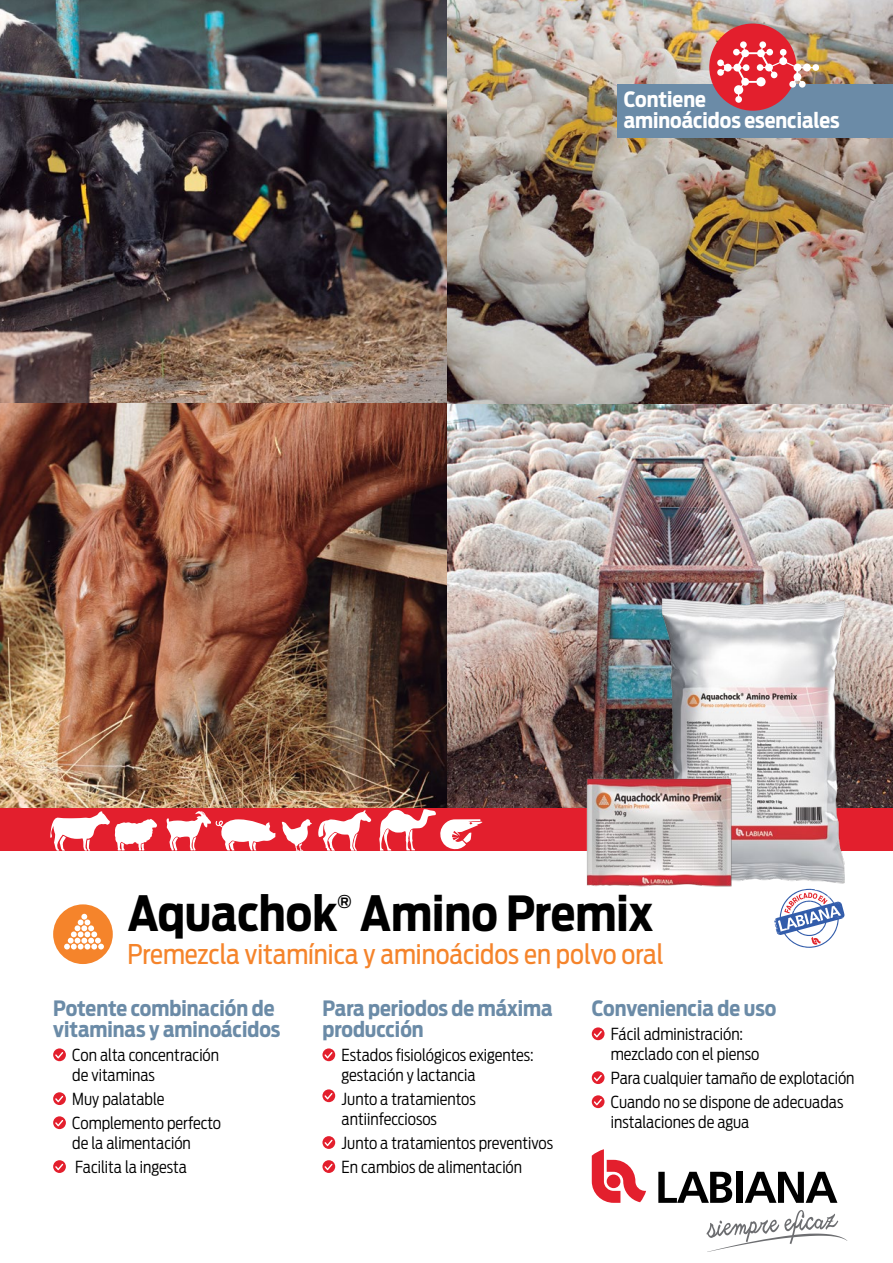
<style>
.page{position:relative;width:893px;height:1263px;background:#fff}
.page>*{position:absolute;margin:0;border:0;box-sizing:border-box;transform-origin:0 0}
.t1{font:700 48px "Antenna Cond";color:#000}
.t2{font:27px "Antenna Cond";color:#f5842b}
.t3{font:700 21px/21px "Antenna Cond";color:#6b8ba7}
.t4{font:700 21px/21px "Antenna Cond";color:#fff}
.t5{font:700 17.55px "Antenna";color:#000}
.t6{font:300 16.5px/19.8px "Antenna Cond";color:#000}
</style>
<div class="page">
<div style="left:53px;top:904px;width:60px;height:60px;background:#f5842b;border-radius:50%"></div>
<svg style="left:64px;top:914px;width:40px;height:35px"></svg>
<img style="left:0;top:0;width:893px;height:808px">
<div style="left:0;top:808px;width:893px;height:42px;background:#e31f2d"></div>
<svg style="left:322px;top:1048px;width:13px;height:13px"></svg>
<svg style="left:322px;top:1089px;width:13px;height:13px"></svg>
<svg style="left:322px;top:1136px;width:13px;height:13px"></svg>
<svg style="left:322px;top:1160px;width:13px;height:13px"></svg>
<svg style="left:53px;top:1048px;width:13px;height:13px"></svg>
<svg style="left:53px;top:1092px;width:13px;height:13px"></svg>
<svg style="left:53px;top:1116px;width:13px;height:13px"></svg>
<svg style="left:53px;top:1160px;width:13px;height:13px"></svg>
<svg style="left:592px;top:1027px;width:12px;height:13px"></svg>
<svg style="left:592px;top:1071px;width:12px;height:13px"></svg>
<svg style="left:592px;top:1095px;width:12px;height:13px"></svg>
<svg style="left:50px;top:811px;width:107px;height:40px"></svg>
<svg style="left:318px;top:810px;width:53px;height:41px"></svg>
<svg style="left:379px;top:809px;width:107px;height:42px"></svg>
<svg style="left:282px;top:819px;width:30px;height:32px"></svg>
<svg style="left:166px;top:811px;width:109px;height:39px"></svg>
<svg style="left:658px;top:1172px;width:74px;height:31px"></svg>
<div style="left:736px;top:1172px;width:6px;height:31px;background:#000"></div>
<svg style="left:745px;top:1172px;width:92px;height:31px"></svg>
<svg style="left:592px;top:1149px;width:54px;height:54px"></svg>
<svg style="left:706px;top:1210px;width:141px;height:42px"></svg>
<div style="left:617px;top:84px;width:276px;height:53px;background:#6b8ba7"></div>
<div style="left:709px;top:24px;width:87px;height:87px;background:#e31f2d;border-radius:50%"></div>
<img style="left:717px;top:41px;width:102px;height:62px">
<svg style="left:774px;top:910px;width:71px;height:38px"></svg>
<img style="left:582px;top:564px;width:279px;height:346px">
<img style="left:578px;top:768px;width:204px;height:125px">
<p class="t4" style="left:624px;top:89px;width:218px">Contiene<br>aminoácidos esenciales</p>
<h1 class="t1" style="left:128px;top:885px;width:211px">Aquachok</h1>
<p class="t5" style="left:337px;top:891px;width:16px">®</p>
<h1 class="t1" style="left:360px;top:885px;width:295px">Amino Premix</h1>
<h2 class="t2" style="left:128px;top:938px;width:538px">Premezcla vitamínica y aminoácidos en polvo oral</h2>
<p class="t3" style="left:322px;top:998px;width:232px">Para periodos de máxima producción</p>
<p class="t6" style="left:342px;top:1045px;width:194px">Estados fisiológicos exigentes: gestación y lactancia</p>
<p class="t6" style="left:342px;top:1089px;width:136px">Junto a tratamientos antiinfecciosos</p>
<p class="t6" style="left:342px;top:1131px;width:213px;line-height:24px">Junto a tratamientos preventivos<br>En cambios de alimentación</p>
<p class="t3" style="left:53px;top:998px;width:229px">Potente combinación de vitaminas y aminoácidos</p>
<p class="t6" style="left:72px;top:1045px;width:148px">Con alta concentración de vitaminas</p>
<p class="t6" style="left:72px;top:1087px;width:150px;line-height:24px">Muy palatable<br>Complemento perfecto</p>
<p class="t6" style="left:72px;top:1131px;width:120px;line-height:24px">de la alimentación<br>Facilita la ingesta</p>
<p class="t3" style="left:592px;top:998px;width:186px">Conveniencia de uso</p>
<p class="t6" style="left:611px;top:1024px;width:150px">Fácil administración: mezclado con el pienso</p>
<p class="t6" style="left:611px;top:1066px;width:245px;line-height:24px">Para cualquier tamaño de explotación<br>Cuando no se dispone de adecuadas</p>
<p class="t6" style="left:611px;top:1112px;width:140px">instalaciones de agua</p>
</div>
